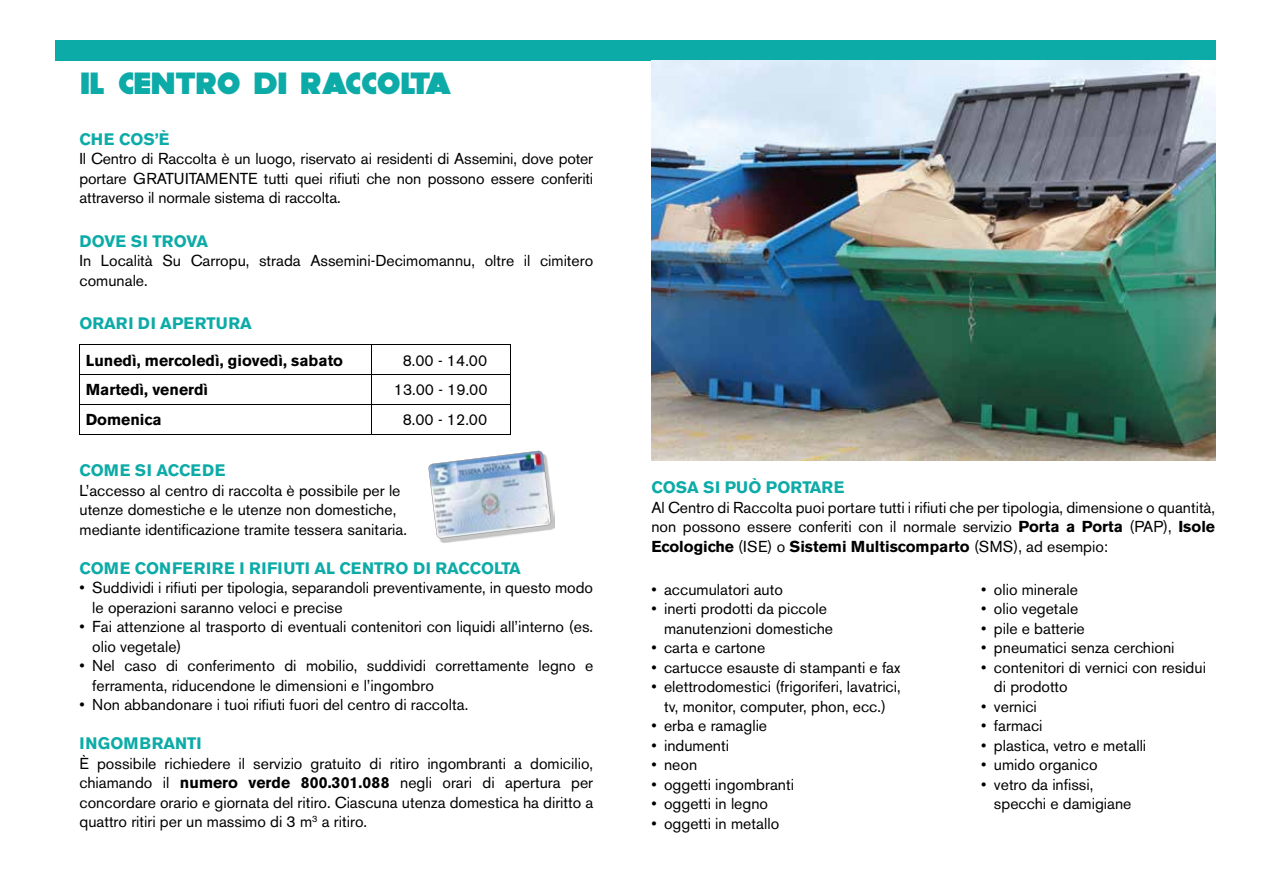
<style>
.page{position:relative;width:1263px;height:893px;background:#fff}
.page>*{position:absolute;margin:0;border:0;box-sizing:border-box;transform-origin:0 0}
.t1{font:37.5px "Dokyo";color:#0daba8}
.t2{font:700 16.5px "Akzidenz Grotesk BE";color:#0daba8}
.t3{font:15.75px/19.5px "Akzidenz Grotesk BE";color:#000}
.t4{font:700 15.75px "Akzidenz Grotesk BE";color:#000}
.s1{font-weight:700}
</style>
<div class="page">
<div style="left:55px;top:41px;width:1160px;height:20px;background:#0daba8"></div>
<img style="left:651px;top:61px;width:564px;height:399px">
<hr style="left:80px;top:374px;width:291px;height:1px;background:#000">
<hr style="left:371px;top:374px;width:140px;height:1px;background:#000">
<hr style="left:80px;top:404px;width:291px;height:1px;background:#000">
<hr style="left:371px;top:404px;width:140px;height:1px;background:#000">
<svg style="left:371px;top:345px;width:1px;height:89px"></svg>
<svg style="left:510px;top:345px;width:1px;height:89px"></svg>
<hr style="left:80px;top:434px;width:291px;height:1px;background:#000">
<hr style="left:371px;top:434px;width:140px;height:1px;background:#000">
<hr style="left:80px;top:344px;width:291px;height:1px;background:#000">
<hr style="left:371px;top:344px;width:140px;height:1px;background:#000">
<img style="left:439px;top:493px;width:115px;height:49px">
<img style="left:428px;top:450px;width:123px;height:89px">
<h1 class="t1" style="left:82px;top:61px;width:373px">IL CENTRO DI RACCOLTA</h1>
<p class="t2" style="left:80px;top:129px;width:92px">CHE COS’È</p>
<p class="t3" style="left:80px;top:149px;width:515px;text-align:justify">Il Centro di Raccolta è un luogo, riservato ai residenti di Assemini, dove poter portare GRATUITAMENTE tutti quei rifiuti che non possono essere conferiti attraverso il normale sistema di raccolta.</p>
<p class="t2" style="left:80px;top:231px;width:130px">DOVE SI TROVA</p>
<p class="t3" style="left:80px;top:251px;width:515px">In Località Su Carropu, strada Assemini-Decimomannu, oltre il cimitero comunale.</p>
<p class="t2" style="left:80px;top:314px;width:174px">ORARI DI APERTURA</p>
<p class="t4" style="left:86px;top:351px;width:259px">Lunedì, mercoledì, giovedì, sabato</p>
<p class="t3" style="left:403px;top:350px;width:86px">8.00 - 14.00</p>
<p class="t4" style="left:86px;top:381px;width:124px">Martedì, venerdì</p>
<p class="t3" style="left:394px;top:380px;width:95px">13.00 - 19.00</p>
<p class="t4" style="left:86px;top:410px;width:77px">Domenica</p>
<p class="t3" style="left:403px;top:410px;width:86px">8.00 - 12.00</p>
<p class="t2" style="left:80px;top:461px;width:147px">COME SI ACCEDE</p>
<p class="t3" style="left:80px;top:480px;width:329px">L’accesso al centro di raccolta è possibile per le utenze domestiche e le utenze non domestiche, mediante identificazione tramite tessera sanitaria.</p>
<p class="t2" style="left:80px;top:558px;width:443px">COME CONFERIRE I RIFIUTI AL CENTRO DI RACCOLTA</p>
<p class="t3" style="left:92px;top:578px;width:502px;text-indent:-13px">• Suddividi i rifiuti per tipologia, separandoli preventivamente, in questo modo le operazioni saranno veloci e precise</p>
<p class="t3" style="left:92px;top:617px;width:502px;text-indent:-13px">• Fai attenzione al trasporto di eventuali contenitori con liquidi all’interno (es. olio vegetale)</p>
<p class="t3" style="left:92px;top:656px;width:502px;text-indent:-13px">• Nel caso di conferimento di mobilio, suddividi correttamente legno e ferramenta, riducendone le dimensioni e l’ingombro</p>
<p class="t3" style="left:80px;top:695px;width:390px">• Non abbandonare i tuoi rifiuti fuori del centro di raccolta.</p>
<p class="t2" style="left:80px;top:734px;width:124px">INGOMBRANTI</p>
<p class="t3" style="left:80px;top:753px;width:515px;text-align:justify">È possibile richiedere il servizio gratuito di ritiro ingombranti a domicilio, chiamando il <span class="s1">numero verde 800.301.088</span> negli orari di apertura per concordare orario e giornata del ritiro. Ciascuna utenza domestica ha diritto a quattro ritiri per un massimo di 3 m<sup>3</sup> a ritiro.</p>
<p class="t2" style="left:651px;top:478px;width:195px">COSA SI PUÒ PORTARE</p>
<p class="t3" style="left:651px;top:498px;width:565px;text-align:justify">Al Centro di Raccolta puoi portare tutti i rifiuti che per tipologia, dimensione o quantità, non possono essere conferiti con il normale servizio <span class="s1">Porta a Porta</span> (PAP), <span class="s1">Isole Ecologiche</span> (ISE) o <span class="s1">Sistemi Multiscomparto</span> (SMS), ad esempio:</p>
<p class="t3" style="left:651px;top:579px;width:133px">• accumulatori auto</p>
<p class="t3" style="left:664px;top:599px;width:171px;text-indent:-13px">• inerti prodotti da piccole manutenzioni domestiche</p>
<p class="t3" style="left:651px;top:638px;width:115px">• carta e cartone</p>
<p class="t3" style="left:651px;top:657px;width:251px">• cartucce esauste di stampanti e fax</p>
<p class="t3" style="left:651px;top:677px;width:251px;text-align:center">• elettrodomestici (frigoriferi, lavatrici, tv, monitor, computer, phon, ecc.)</p>
<p class="t3" style="left:651px;top:716px;width:117px">• erba e ramaglie</p>
<p class="t3" style="left:651px;top:735px;width:79px">• indumenti</p>
<p class="t3" style="left:651px;top:755px;width:47px">• neon</p>
<p class="t3" style="left:651px;top:774px;width:144px">• oggetti ingombranti</p>
<p class="t3" style="left:651px;top:794px;width:118px">• oggetti in legno</p>
<p class="t3" style="left:651px;top:813px;width:129px">• oggetti in metallo</p>
<p class="t3" style="left:981px;top:579px;width:98px">• olio minerale</p>
<p class="t3" style="left:981px;top:599px;width:99px">• olio vegetale</p>
<p class="t3" style="left:981px;top:618px;width:105px">• pile e batterie</p>
<p class="t3" style="left:981px;top:638px;width:195px">• pneumatici senza cerchioni</p>
<p class="t3" style="left:994px;top:657px;width:213px;text-indent:-13px">• contenitori di vernici con residui di prodotto</p>
<p class="t3" style="left:981px;top:696px;width:57px">• vernici</p>
<p class="t3" style="left:981px;top:716px;width:63px">• farmaci</p>
<p class="t3" style="left:981px;top:735px;width:167px">• plastica, vetro e metalli</p>
<p class="t3" style="left:981px;top:755px;width:118px">• umido organico</p>
<p class="t3" style="left:994px;top:774px;width:139px;text-indent:-13px">• vetro da infissi, specchi e damigiane</p>
</div>
